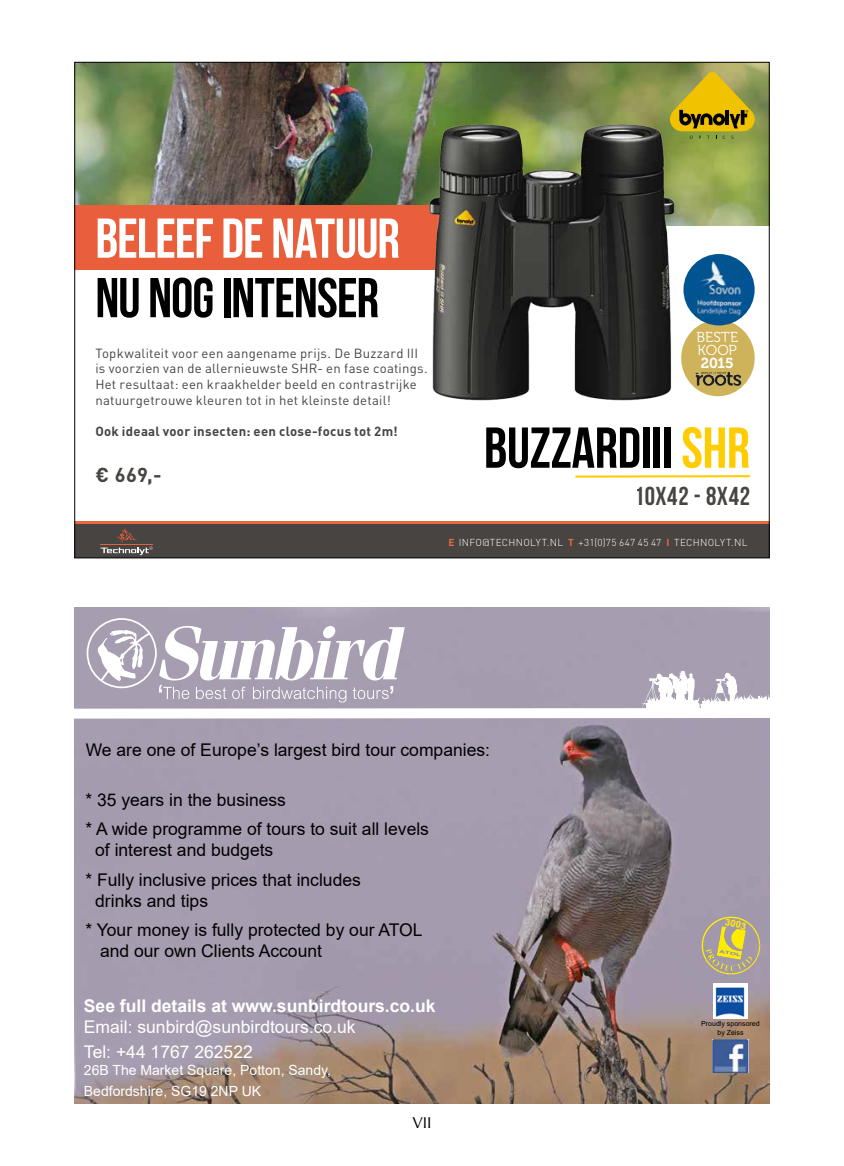
<style>
.page{position:relative;width:844px;height:1166px;background:#fff}
.page>*{position:absolute;margin:0;border:0;box-sizing:border-box;transform-origin:0 0}
.t1{font:700 57.57px "Bebas Neue";letter-spacing:-.005em;color:#000}
.t2{font:700 56px/59.5px "Bebas Neue";letter-spacing:-.02em;color:#fff}
.t3{font:700 25.9px "Bebas Neue";letter-spacing:.02em;color:#474442}
.t4{font:700 19.95px "DINOT";color:#474442}
.t5{font:17.5px/29.4px "Arial";color:#000}
.t6{font:700 17.5px/21px "Arial";color:#fff}
.t7{font:17.5px "Arial";color:#fff}
.t8{font:15.75px "Optima";color:#000}
.t9{font:14.35px/13.1px "Museo 300";letter-spacing:.005em;color:#fff;text-align:justify}
.t10{font:14px/21px "Arial";color:#fff}
.t11{font:13.12px/15.8px "DINOT";letter-spacing:.02em;color:#474442}
.t12{font:700 13.12px "DINOT";letter-spacing:.02em;color:#474442}
.t13{font:300 9.97px "DINOT";letter-spacing:.025em;color:#fff}
.t14{font:700 9.62px "Arial";color:#ffed00}
.t15{font:7px/8.4px "Arial";color:#000;text-align:center}
.s1{color:#000}
.s2{font-family:"Museo 700"}
.s3{color:#fecc00}
.s4{font-weight:700;color:#ea693f}
.s5{font-weight:400}
</style>
<div class="page">
<img style="left:76px;top:64px;width:691px;height:161px">
<hr style="left:74px;top:521px;width:695px;height:4px;background:#ea693f">
<div style="left:74px;top:524px;width:695px;height:34px;background:#474442"></div>
<div style="left:74px;top:205px;width:381px;height:65px;background:#e95e3b"></div>
<svg style="left:669px;top:72px;width:85px;height:67px;background:#ad9c23"></svg>
<svg style="left:100px;top:528px;width:53px;height:27px"></svg>
<img style="left:427px;top:115px;width:255px;height:286px">
<hr style="left:575px;top:475px;width:174px;height:3px;background:#fecc00">
<div style="left:681px;top:320px;width:73px;height:76px;background:#cfb35a;border-radius:50%"></div>
<img style="left:692px;top:371px;width:51px;height:17px">
<img style="left:683px;top:254px;width:71px;height:72px">
<img style="left:74px;top:848px;width:695px;height:256px">
<svg style="left:74px;top:608px;width:695px;height:240px;background:#aba3b4"></svg>
<img style="left:702px;top:916px;width:27px;height:24px">
<img style="left:712px;top:1039px;width:36px;height:34px">
<img style="left:713px;top:984px;width:34px;height:34px">
<p class="t2" style="left:95px;top:208px;width:306px">BELEEF DE NATUUR<br><span class="s1">NU NOG INTENSER</span></p>
<p class="t11" style="left:95px;top:345px;width:333px">Topkwaliteit voor een aangename prijs. De Buzzard III is voorzien van de allernieuwste SHR- en fase coatings.<br>Het resultaat: een kraakhelder beeld en contrastrijke natuurgetrouwe kleuren tot in het kleinste detail!</p>
<p class="t12" style="left:95px;top:423px;width:304px">Ook ideaal voor insecten: een close-focus tot 2m!</p>
<p class="t4" style="left:95px;top:462px;width:68px">€ 669,-</p>
<p class="t9" style="left:696px;top:331px;width:43px">BESTE KOOP <span class="s2">2015</span></p>
<p class="t1" style="left:484px;top:416px;width:267px">BUZZARDIII <span class="s3">SHR</span></p>
<h3 class="t3" style="left:634px;top:482px;width:117px">10X42 - 8X42</h3>
<p class="t13" style="left:448px;top:536px;width:300px"><span class="s4">E</span> INFO@TECHNOLYT.NL <span class="s4">T</span> +31(0)75 647 45 47 <span class="s4">I</span> TECHNOLYT.NL</p>
<p class="t5" style="left:86px;top:734px;width:406px">We are one of Europe’s largest bird tour companies:</p>
<p class="t5" style="left:85px;top:785px;width:345px">* 35 years in the business<br>* A wide programme of tours to suit all levels</p>
<p class="t5" style="left:85px;top:835px;width:277px;text-indent:10px">of interest and budgets<br>* Fully inclusive prices that includes</p>
<p class="t5" style="left:85px;top:886px;width:338px;text-indent:10px">drinks and tips<br>* Your money is fully protected by our ATOL</p>
<p class="t5" style="left:100px;top:936px;width:223px">and our own Clients Account</p>
<p class="t6" style="left:84px;top:996px;width:353px">See full details at www.sunbirdtours.co.uk<br><span class="s5">Email: sunbird@sunbirdtours.co.uk</span></p>
<p class="t7" style="left:84px;top:1040px;width:170px">Tel: +44 1767 262522</p>
<p class="t10" style="left:84px;top:1060px;width:248px">26B The Market Square, Potton, Sandy,<br>Bedfordshire, SG19 2NP UK</p>
<p class="t8" style="left:412px;top:1114px;width:21px">VII</p>
<p class="t14" style="left:726px;top:915px;width:23px;rotate:12deg">3003</p>
<p class="t15" style="left:701px;top:1019px;width:60px">Proudly sponsored by Zeiss</p>
</div>
